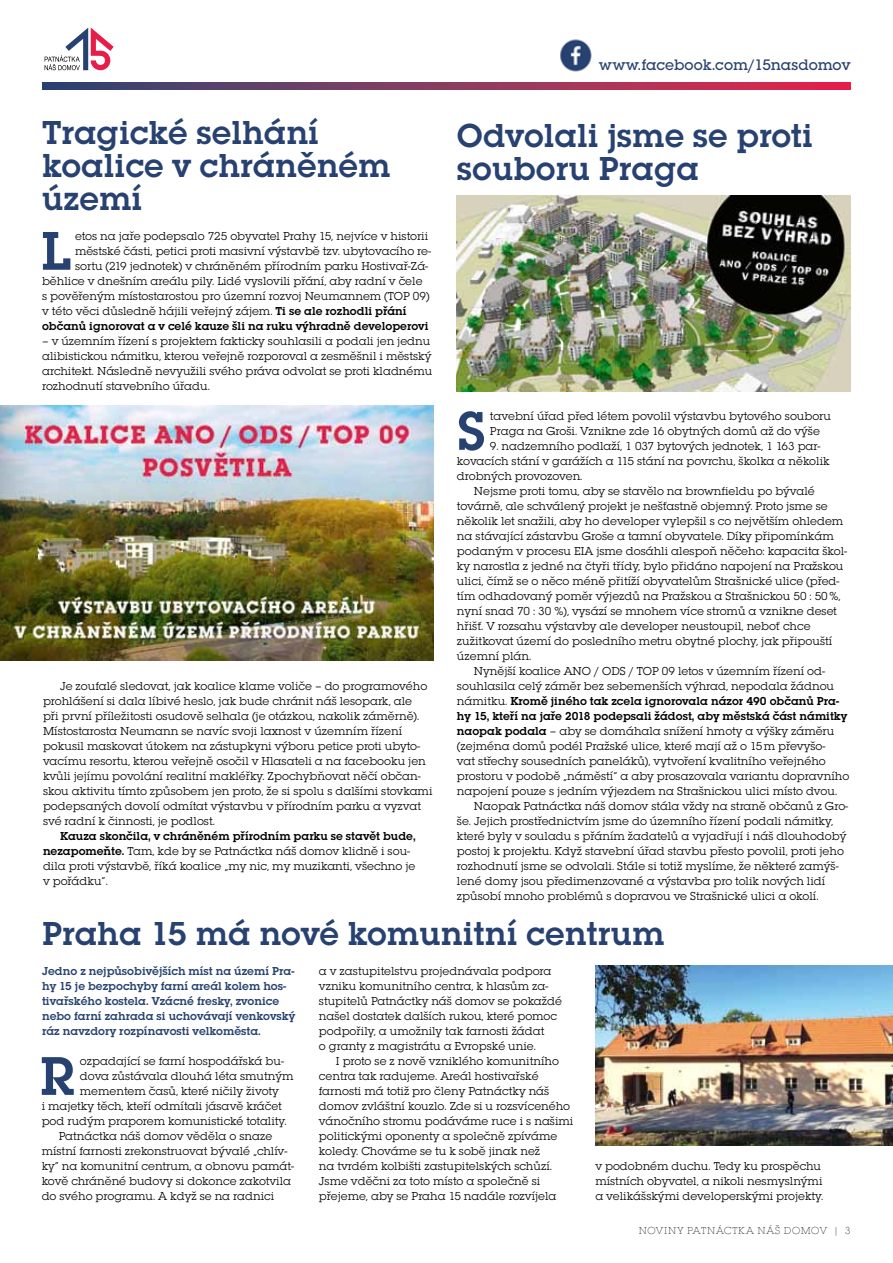
<style>
.page{position:relative;width:893px;height:1263px;background:#fff}
.page>*{position:absolute;margin:0;border:0;box-sizing:border-box;transform-origin:0 0}
.t1{font:600 56.55px "Lubalin Graph Itc TCE";color:#274170}
.t2{font:600 34.5px/33px "Lubalin Graph Itc TCE";color:#274170}
.t3{font:500 15.75px "Lubalin Gra Itc TCE";letter-spacing:-.005em;color:#274170}
.t4{font:12px/15px "Lubalin Graph Itc TCE";color:#000}
.t5{font:600 12px/15px "Lubalin Graph Itc TCE";color:#274170}
.t6{font:600 12px "Lubalin Graph Itc TCE";color:#000}
.t7{font:10.5px "Lubalin Gra Itc TCE Ligh";letter-spacing:.05em;color:#000}
.s1{font-weight:600}
.s2{font-weight:400}
</style>
<div class="page">
<svg style="left:45px;top:28px;width:69px;height:42px"></svg>
<img style="left:560px;top:39px;width:32px;height:33px">
<svg style="left:42px;top:83px;width:808px;height:6px;background:#89385f"></svg>
<img style="left:0;top:405px;width:433px;height:255px">
<img style="left:457px;top:195px;width:393px;height:197px">
<img style="left:595px;top:965px;width:298px;height:180px">
<h2 class="t2" style="left:42px;top:116px;width:350px">Tragické selhání koalice v chráněném území</h2>
<p class="t4" style="left:75px;top:229px;width:355px">etos na jaře podepsalo 725 obyvatel Prahy 15, nejvíce v historii</p>
<p class="t4" style="left:75px;top:244px;width:357px">městské části, petici proti masivní výstavbě tzv. ubytovacího re-</p>
<p class="t4" style="left:75px;top:259px;width:355px">sortu (219 jednotek) v chráněném přírodním parku Hostivař-Zá-</p>
<p class="t4" style="left:42px;top:274px;width:382px">běhlice v dnešním areálu pily. Lidé vyslovili přání, aby radní v čele</p>
<p class="t4" style="left:42px;top:289px;width:389px">s pověřeným místostarostou pro územní rozvoj Neumannem (TOP 09)</p>
<p class="t4" style="left:42px;top:304px;width:366px">v této věci důsledně hájili veřejný zájem. <span class="s1">Ti se ale rozhodli přání</span></p>
<p class="t6" style="left:42px;top:319px;width:388px">občanů ignorovat a v celé kauze šli na ruku výhradně developerovi</p>
<p class="t4" style="left:42px;top:334px;width:392px">– v územním řízení s projektem fakticky souhlasili a podali jen jednu alibistickou námitku, kterou veřejně rozporoval a zesměšnil i městský architekt. Následně nevyužili svého práva odvolat se proti kladnému rozhodnutí stavebního úřadu.</p>
<h1 class="t1" style="left:41px;top:218px;width:31px">L</h1>
<p class="t4" style="left:43px;top:679px;width:391px;text-indent:17px">Je zoufalé sledovat, jak koalice klame voliče – do programového prohlášení si dala líbivé heslo, jak bude chránit náš lesopark, ale<br>při první příležitosti osudově selhala (je otázkou, nakolik záměrně).<br>Místostarosta Neumann se navíc svoji laxnost v územním řízení pokusil maskovat útokem na zástupkyni výboru petice proti ubyto&shy;vacímu resortu, kterou veřejně osočil v Hlasateli a na facebooku jen kvůli jejímu povolání realitní makléřky. Zpochybňovat něčí občan&shy;skou aktivitu tímto způsobem jen proto, že si spolu s dalšími stovkami podepsaných dovolí odmítat výstavbu v přírodním parku a vyzvat své radní k činnosti, je podlost.</p>
<p class="t4" style="left:43px;top:829px;width:374px;text-indent:17px"><span class="s1">Kauza skončila, v chráněném přírodním parku se stavět bude, nezapomeňte.</span> Tam, kde by se Patnáctka náš domov klidně i sou&shy;dila proti výstavbě, říká koalice „my nic, my muzikanti, všechno je v pořádku“.</p>
<h3 class="t3" style="left:599px;top:55px;width:253px">www.facebook.com/15nasdomov</h3>
<h2 class="t2" style="left:457px;top:119px;width:358px">Odvolali jsme se proti souboru Praga</h2>
<h1 class="t1" style="left:457px;top:398px;width:30px">S</h1>
<p class="t4" style="left:490px;top:409px;width:343px">tavební úřad před létem povolil výstavbu bytového souboru<br>Praga na Groši. Vznikne zde 16 obytných domů až do výše</p>
<p class="t4" style="left:457px;top:439px;width:374px;text-indent:33px">9. nadzemního podlaží, 1 037 bytových jednotek, 1 163 par&shy;kovacích stání v garážích a 115 stání na povrchu, školka a několik drobných provozoven.</p>
<p class="t4" style="left:474px;top:484px;width:342px">Nejsme proti tomu, aby se stavělo na brownfieldu po bývalé</p>
<p class="t4" style="left:457px;top:499px;width:372px">továrně, ale schválený projekt je nešťastně objemný. Proto jsme se</p>
<p class="t4" style="left:457px;top:514px;width:388px">několik let snažili, aby ho developer vylepšil s co největším ohledem</p>
<p class="t4" style="left:457px;top:529px;width:378px">na stávající zástavbu Groše a tamní obyvatele. Díky připomínkám</p>
<p class="t4" style="left:457px;top:544px;width:392px">podaným v procesu EIA jsme dosáhli alespoň něčeho: kapacita škol-</p>
<p class="t4" style="left:457px;top:559px;width:388px">ky narostla z jedné na čtyři třídy, bylo přidáno napojení na Pražskou</p>
<p class="t4" style="left:457px;top:574px;width:384px">ulici, čímž se o něco méně přitíží obyvatelům Strašnické ulice (před-</p>
<p class="t4" style="left:457px;top:589px;width:385px">tím odhadovaný poměr výjezdů na Pražskou a Strašnickou 50 : 50%,</p>
<p class="t4" style="left:457px;top:604px;width:381px">nyní snad 70 : 30 %), vysází se mnohem více stromů a vznikne deset</p>
<p class="t4" style="left:457px;top:619px;width:355px">hřišť. V rozsahu výstavby ale developer neustoupil, neboť chce</p>
<p class="t4" style="left:457px;top:634px;width:377px">zužitkovat území do posledního metru obytné plochy, jak připouští</p>
<p class="t4" style="left:457px;top:649px;width:76px">územní plán.</p>
<p class="t4" style="left:474px;top:664px;width:352px">Nynější koalice ANO / ODS / TOP 09 letos v územním řízení od-</p>
<p class="t4" style="left:457px;top:679px;width:379px">souhlasila celý záměr bez sebemenších výhrad, nepodala žádnou</p>
<p class="t6" style="left:457px;top:694px;width:384px"><span class="s2">námitku.</span> Kromě jiného tak zcela ignorovala názor 490 občanů Pra-</p>
<p class="t6" style="left:457px;top:709px;width:392px">hy 15, kteří na jaře 2018 podepsali žádost, aby městská část námitky</p>
<p class="t4" style="left:457px;top:724px;width:379px"><span class="s1">naopak podala</span> – aby se domáhala snížení hmoty a výšky záměru</p>
<p class="t4" style="left:457px;top:739px;width:370px">(zejména domů podél Pražské ulice, které mají až o 15m převyšo-</p>
<p class="t4" style="left:457px;top:754px;width:370px">vat střechy sousedních paneláků), vytvoření kvalitního veřejného</p>
<p class="t4" style="left:457px;top:769px;width:394px">prostoru v podobě „náměstí“ a aby prosazovala variantu dopravního</p>
<p class="t4" style="left:457px;top:784px;width:382px">napojení pouze s jedním výjezdem na Strašnickou ulici místo dvou.</p>
<p class="t4" style="left:474px;top:799px;width:376px">Naopak Patnáctka náš domov stála vždy na straně občanů z Gro-</p>
<p class="t4" style="left:457px;top:814px;width:378px">še. Jejich prostřednictvím jsme do územního řízení podali námitky,</p>
<p class="t4" style="left:457px;top:829px;width:391px">které byly v souladu s přáním žadatelů a vyjadřují i náš dlouhodobý</p>
<p class="t4" style="left:457px;top:844px;width:388px">postoj k projektu. Když stavební úřad stavbu přesto povolil, proti jeho</p>
<p class="t4" style="left:457px;top:859px;width:383px">rozhodnutí jsme se odvolali. Stále si totiž myslíme, že některé zamýš-</p>
<p class="t4" style="left:457px;top:874px;width:370px">lené domy jsou předimenzované a výstavba pro tolik nových lidí</p>
<p class="t4" style="left:457px;top:889px;width:363px">způsobí mnoho problémů s dopravou ve Strašnické ulici a okolí.</p>
<h2 class="t2" style="left:42px;top:917px;width:624px">Praha 15 má nové komunitní centrum</h2>
<p class="t4" style="left:319px;top:964px;width:245px">a v zastupitelstvu projednávala podpora vzniku komunitního centra, k hlasům za&shy;stupitelů Patnáctky náš domov se pokaždé našel dostatek dalších rukou, které pomoc podpořily, a umožnily tak farnosti žádat<br>o granty z magistrátu a Evropské unie.</p>
<p class="t4" style="left:319px;top:1054px;width:256px;text-indent:17px">I proto se z nově vzniklého komunitního centra tak radujeme. Areál hostivařské farnosti má totiž pro členy Patnáctky náš domov zvláštní kouzlo. Zde si u rozsvíceného vánočního stromu podáváme ruce i s našimi politickými oponenty a společně zpíváme koledy. Chováme se tu k sobě jinak než<br>na tvrdém kolbišti zastupitelských schůzí.<br>Jsme vděčni za toto místo a společně si přejeme, aby se Praha 15 nadále rozvíjela</p>
<p class="t5" style="left:42px;top:964px;width:255px">Jedno z nejpůsobivějších míst na území Pra&shy;hy 15 je bezpochyby farní areál kolem hos&shy;tivařského kostela. Vzácné fresky, zvonice nebo farní zahrada si uchovávají venkovský ráz navzdory rozpínavosti velkoměsta.</p>
<p class="t4" style="left:80px;top:1054px;width:206px">ozpadající se farní hospodářská bu-</p>
<p class="t4" style="left:80px;top:1069px;width:215px">dova zůstávala dlouhá léta smutným</p>
<p class="t4" style="left:80px;top:1084px;width:200px">mementem časů, které ničily životy</p>
<p class="t4" style="left:42px;top:1099px;width:242px">i majetky těch, kteří odmítali jásavě kráčet</p>
<p class="t4" style="left:42px;top:1114px;width:246px">pod rudým praporem komunistické totality.</p>
<p class="t4" style="left:59px;top:1129px;width:215px">Patnáctka náš domov věděla o snaze</p>
<p class="t4" style="left:42px;top:1144px;width:247px">místní farnosti zrekonstruovat bývalé „chlív-</p>
<p class="t4" style="left:42px;top:1159px;width:254px">ky“ na komunitní centrum, a obnovu památ-</p>
<p class="t4" style="left:42px;top:1174px;width:251px">kově chráněné budovy si dokonce zakotvila</p>
<p class="t4" style="left:42px;top:1189px;width:234px">do svého programu. A když se na radnici</p>
<h1 class="t1" style="left:40px;top:1043px;width:38px">R</h1>
<p class="t4" style="left:595px;top:1159px;width:229px">v podobném duchu. Tedy ku prospěchu místních obyvatel, a nikoli nesmyslnými a velikášskými developerskými projekty.</p>
<p class="t7" style="left:639px;top:1225px;width:214px">NOVINY PATNÁCTKA NÁŠ DOMOV | 3</p>
</div>
